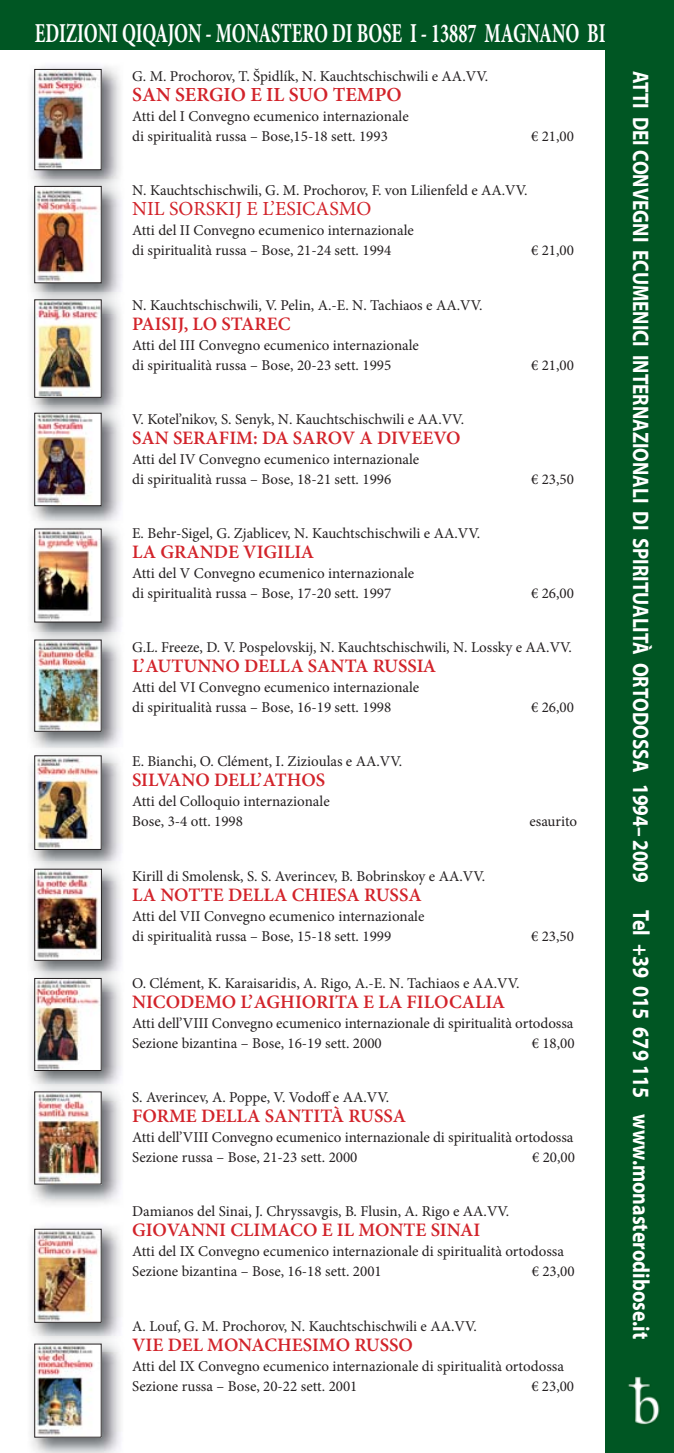
<style>
.page{position:relative;width:674px;height:1453px;background:#fff}
.page>*{position:absolute;margin:0;border:0;box-sizing:border-box;transform-origin:0 0}
.t1{font:700 27.25px "Minion Pro";letter-spacing:-.01em;color:#fff;scale:.67 1}
.t2{font:700 22.5px "Myriad Pro";color:#fff;scale:.85 1}
.t3{font:20px "Minion Pro";color:#d2232a}
.t4{font:600 20px "Minion Pro";color:#d2232a}
.t5{font:600 19px "Minion Pro";color:#d2232a}
.t6{font:15px/20px "Minion Pro";color:#231f20}
.s1{font-size:23px}
.s2{font-size:23.5px}
</style>
<div class="page">
<img style="left:31px;top:65px;width:90px;height:114px">
<img style="left:37px;top:71px;width:62px;height:97px">
<div style="left:35px;top:69px;width:66px;height:101px;border:1px solid #231f20"></div>
<img style="left:31px;top:199px;width:91px;height:93px">
<img style="left:31px;top:179px;width:89px;height:20px">
<img style="left:37px;top:188px;width:62px;height:93px">
<img style="left:31px;top:313px;width:90px;height:93px">
<img style="left:31px;top:292px;width:89px;height:21px">
<img style="left:37px;top:302px;width:62px;height:93px">
<img style="left:31px;top:427px;width:90px;height:95px">
<img style="left:31px;top:406px;width:90px;height:21px">
<img style="left:37px;top:415px;width:62px;height:89px">
<img style="left:31px;top:535px;width:90px;height:98px">
<img style="left:34px;top:522px;width:84px;height:13px">
<img style="left:37px;top:531px;width:62px;height:89px">
<img style="left:31px;top:651px;width:90px;height:97px">
<img style="left:32px;top:633px;width:88px;height:18px">
<img style="left:37px;top:642px;width:62px;height:87px">
<img style="left:30px;top:762px;width:91px;height:100px">
<img style="left:34px;top:748px;width:84px;height:14px">
<img style="left:37px;top:758px;width:62px;height:89px">
<img style="left:31px;top:880px;width:90px;height:91px">
<img style="left:32px;top:862px;width:88px;height:18px">
<img style="left:37px;top:871px;width:62px;height:87px">
<img style="left:31px;top:991px;width:90px;height:93px">
<img style="left:31px;top:971px;width:89px;height:20px">
<img style="left:37px;top:980px;width:62px;height:88px">
<img style="left:31px;top:1101px;width:90px;height:103px">
<img style="left:32px;top:1084px;width:87px;height:17px">
<img style="left:37px;top:1094px;width:62px;height:88px">
<img style="left:31px;top:1225px;width:90px;height:112px">
<img style="left:37px;top:1231px;width:62px;height:89px">
<img style="left:31px;top:1351px;width:90px;height:102px">
<img style="left:33px;top:1337px;width:86px;height:14px">
<img style="left:37px;top:1346px;width:62px;height:89px">
<div style="left:605px;top:0;width:68px;height:1453px;background:#005623"></div>
<img style="left:628px;top:1376px;width:32px;height:49px">
<div style="left:0;top:0;width:673px;height:49px;background:#005623"></div>
<h1 class="t1" style="left:35px;top:23px;width:853px">EDIZIONI QIQAJON - MONASTERO DI BOSE I - 13887 MAGNANO BI</h1>
<p class="t6" style="left:132px;top:68px;width:357px">G. M. Prochorov, T. Špidlík, N. Kauchtschischwili e AA.VV.</p>
<h3 class="t4" style="left:132px;top:87px;width:271px">SAN SERGIO E IL SUO TEMPO</h3>
<p class="t6" style="left:132px;top:108px;width:278px">Atti del I Convegno ecumenico internazionale di spiritualità russa – Bose,15-18 sett. 1993</p>
<p class="t6" style="left:530px;top:128px;width:44px">€ 21,00</p>
<p class="t6" style="left:132px;top:182px;width:397px">N. Kauchtschischwili, G. M. Prochorov, F. von Lilienfeld e AA.VV.</p>
<h3 class="t3" style="left:132px;top:201px;width:240px">NIL SORSKIJ E L’ESICASMO</h3>
<p class="t6" style="left:132px;top:222px;width:283px">Atti del II Convegno ecumenico internazionale di spiritualità russa – Bose, 21-24 sett. 1994</p>
<p class="t6" style="left:530px;top:242px;width:44px">€ 21,00</p>
<p class="t6" style="left:132px;top:296px;width:352px">N. Kauchtschischwili, V. Pelin, A.-E. N. Tachiaos e AA.VV.</p>
<p class="t5" style="left:132px;top:316px;width:160px">PAISIJ, LO STAREC</p>
<p class="t6" style="left:132px;top:336px;width:288px">Atti del III Convegno ecumenico internazionale di spiritualità russa – Bose, 20-23 sett. 1995</p>
<p class="t6" style="left:132px;top:410px;width:333px">V. Kotel’nikov, S. Senyk, N. Kauchtschischwili e AA.VV.</p>
<p class="t5" style="left:132px;top:430px;width:330px">SAN SERAFIM: DA SAROV A DIVEEVO</p>
<p class="t6" style="left:132px;top:450px;width:288px">Atti del IV Convegno ecumenico internazionale di spiritualità russa – Bose, 18-21 sett. 1996</p>
<p class="t6" style="left:132px;top:524px;width:349px">E. Behr-Sigel, G. Zjablicev, N. Kauchtschischwili e AA.VV.</p>
<p class="t5" style="left:132px;top:544px;width:183px">LA GRANDE VIGILIA</p>
<p class="t6" style="left:132px;top:564px;width:283px">Atti del V Convegno ecumenico internazionale di spiritualità russa – Bose, 17-20 sett. 1997</p>
<p class="t6" style="left:530px;top:356px;width:44px">€ 21,00</p>
<p class="t6" style="left:530px;top:470px;width:44px">€ 23,50</p>
<p class="t6" style="left:530px;top:584px;width:44px">€ 26,00</p>
<p class="t6" style="left:132px;top:639px;width:441px">G.L. Freeze, D. V. Pospelovskij, N. Kauchtschischwili, N. Lossky e AA.VV.</p>
<p class="t5" style="left:132px;top:658px;width:305px">L’ AUTUNNO DELLA SANTA RUSSIA</p>
<p class="t6" style="left:132px;top:679px;width:288px">Atti del VI Convegno ecumenico internazionale di spiritualità russa – Bose, 16-19 sett. 1998</p>
<p class="t6" style="left:530px;top:699px;width:44px">€ 26,00</p>
<p class="t6" style="left:132px;top:753px;width:271px">E. Bianchi, O. Clément, I. Zizioulas e AA.VV.</p>
<p class="t5" style="left:132px;top:772px;width:194px">SILVANO DELL’ ATHOS</p>
<p class="t6" style="left:132px;top:793px;width:199px">Atti del Colloquio internazionale<br>Bose, 3-4 ott. 1998</p>
<p class="t6" style="left:132px;top:867px;width:354px">Kirill di Smolensk, S. S. Averincev, B. Bobrinskoy e AA.VV.</p>
<p class="t5" style="left:132px;top:887px;width:291px">LA NOTTE DELLA CHIESA RUSSA</p>
<p class="t6" style="left:132px;top:907px;width:294px">Atti del VII Convegno ecumenico internazionale di spiritualità russa – Bose, 15-18 sett. 1999</p>
<p class="t6" style="left:529px;top:813px;width:49px">esaurito</p>
<p class="t6" style="left:530px;top:927px;width:44px">€ 23,50</p>
<p class="t6" style="left:132px;top:974px;width:388px">O. Clément, K. Karaisaridis, A. Rigo, A.-E. N. Tachiaos e AA.VV.</p>
<p class="t5" style="left:132px;top:994px;width:374px">NICODEMO L’ AGHIORITA E LA FILOCALIA</p>
<p class="t6" style="left:132px;top:1014px;width:442px">Atti dell’VIII Convegno ecumenico internazionale di spiritualità ortodossa<br>Sezione bizantina – Bose, 16-19 sett. 2000</p>
<p class="t6" style="left:531px;top:1034px;width:44px">€ 18,00</p>
<p class="t6" style="left:132px;top:1088px;width:258px">S. Averincev, A. Poppe, V. Vodoff e AA.VV.</p>
<p class="t5" style="left:132px;top:1108px;width:275px">FORME DELLA SANTITÀ RUSSA</p>
<p class="t6" style="left:132px;top:1128px;width:442px">Atti dell’VIII Convegno ecumenico internazionale di spiritualità ortodossa<br>Sezione russa – Bose, 21-23 sett. 2000</p>
<p class="t6" style="left:531px;top:1148px;width:44px">€ 20,00</p>
<p class="t6" style="left:132px;top:1202px;width:378px">Damianos del Sinai, J. Chryssavgis, B. Flusin, A. Rigo e AA.VV.</p>
<p class="t5" style="left:132px;top:1222px;width:349px">GIOVANNI CLIMACO E IL MONTE SINAI</p>
<p class="t6" style="left:132px;top:1242px;width:433px">Atti del IX Convegno ecumenico internazionale di spiritualità ortodossa<br>Sezione bizantina – Bose, 16-18 sett. 2001</p>
<p class="t6" style="left:531px;top:1262px;width:44px">€ 23,00</p>
<p class="t6" style="left:132px;top:1318px;width:346px">A. Louf, G. M. Prochorov, N. Kauchtschischwili e AA.VV.</p>
<p class="t5" style="left:132px;top:1337px;width:282px">VIE DEL MONACHESIMO RUSSO</p>
<p class="t6" style="left:132px;top:1358px;width:433px">Atti del IX Convegno ecumenico internazionale di spiritualità ortodossa<br>Sezione russa – Bose, 20-22 sett. 2001</p>
<p class="t6" style="left:531px;top:1378px;width:44px">€ 23,00</p>
<h2 class="t2" style="left:649px;top:71px;width:1494px;rotate:90deg">ATTI DEI CONVEGNI ECUMENICI INTERNAZIONALI DI SPIRITUALITÀ ORTODOSSA 1994<span class="s1">–</span> 2009 <span class="s2">Tel +39 015 679 115 www.monasterodibose.it</span></h2>
</div>
